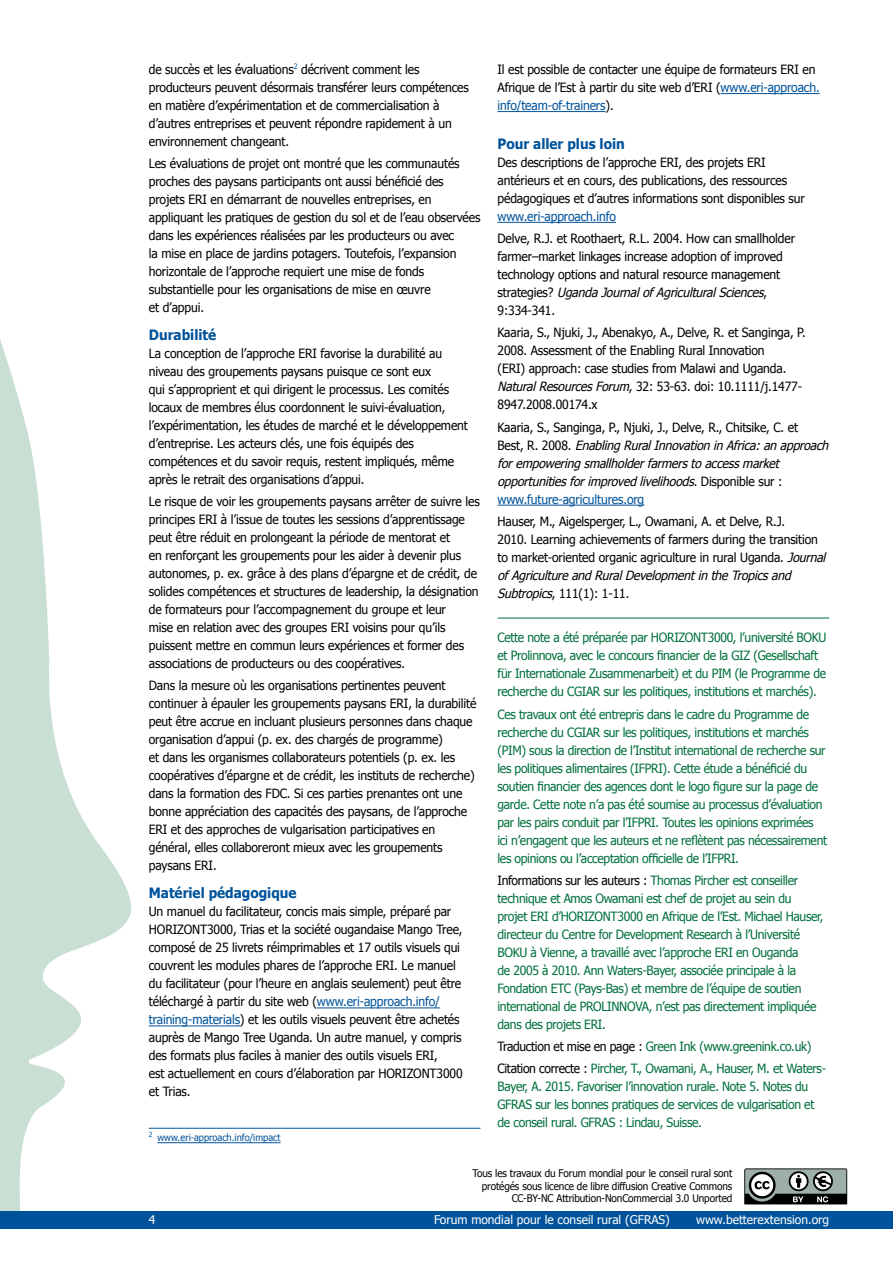
<style>
.page{position:relative;width:893px;height:1263px;background:#fff}
.page>*{position:absolute;margin:0;border:0;box-sizing:border-box;transform-origin:0 0}
._06_tussenkop_1_head{font:700 14.25px "Tahoma";color:#00539b;scale:.95 1}
._05_platte_tekst_bod{font:12.75px/18px "Tahoma";letter-spacing:-.01em;color:#000;scale:.95 1}
._05_platte_tekst_bod-2{font:12.75px/18px "Tahoma";letter-spacing:-.025em;color:#00703c;scale:.95 1}
.Bibliography{font:12.75px/18px "Tahoma";letter-spacing:-.01em;color:#000;scale:.95 1}
._05_platte_tekst_bod-3{font:italic 12.75px/18px "Tahoma";color:#000;scale:.95 1}
.t1{font:12px "Tahoma";color:#fff}
.t2{font:10.5px/12.6px "Tahoma";letter-spacing:-.01em;color:#000;text-align:right;scale:.95 1}
.footnote{font:9.75px "Tahoma";color:#00539b;scale:.95 1}
.s1{color:#00539b}
.s2{font-style:italic}
.s3{font-style:normal}
.s4{font-style:normal;color:#00539b}
.s5{color:#000}
</style>
<div class="page">
<svg style="left:0;top:339px;width:135px;height:873px"></svg>
<div style="left:0;top:1212px;width:893px;height:17px;background:#00539b"></div>
<svg style="left:744px;top:1168px;width:103px;height:36px;background:#6e7473"></svg>
<hr style="left:317px;top:1007px;width:123px;height:1px;background:#00539b">
<hr style="left:149px;top:1025px;width:91px;height:1px;background:#00539b">
<hr style="left:497px;top:618px;width:332px;height:1px;background:#00703c">
<hr style="left:721px;top:93px;width:99px;height:1px;background:#00539b">
<hr style="left:497px;top:111px;width:108px;height:1px;background:#00539b">
<hr style="left:497px;top:222px;width:119px;height:1px;background:#00539b">
<hr style="left:497px;top:505px;width:147px;height:1px;background:#00539b">
<hr style="left:149px;top:1128px;width:331px;height:1px;background:#00539b">
<hr style="left:157px;top:1142px;width:124px;height:1px;background:#00539b">
<p class="_05_platte_tekst_bod" style="left:149px;top:59px;width:338px">de succès et les évaluations<sup>2</sup> décrivent comment les producteurs peuvent désormais transférer leurs compétences en matière d’expérimentation et de commercialisation à d’autres entreprises et peuvent répondre rapidement à un environnement changeant.</p>
<p class="_05_platte_tekst_bod" style="left:149px;top:154px;width:351px">Les évaluations de projet ont montré que les communautés proches des paysans participants ont aussi bénéficié des projets ERI en démarrant de nouvelles entreprises, en appliquant les pratiques de gestion du sol et de l’eau observées dans les expériences réalisées par les producteurs ou avec<br>la mise en place de jardins potagers. Toutefois, l’expansion horizontale de l’approche requiert une mise de fonds substantielle pour les organisations de mise en œuvre<br>et d’appui.</p>
<p class="_06_tussenkop_1_head" style="left:149px;top:325px;width:72px">Durabilité</p>
<p class="_05_platte_tekst_bod" style="left:149px;top:344px;width:337px">La conception de l’approche ERI favorise la durabilité au niveau des groupements paysans puisque ce sont eux<br>qui s’approprient et qui dirigent le processus. Les comités locaux de membres élus coordonnent le suivi-évaluation, l’expérimentation, les études de marché et le développement d’entreprise. Les acteurs clés, une fois équipés des compétences et du savoir requis, restent impliqués, même après le retrait des organisations d’appui.</p>
<p class="_05_platte_tekst_bod" style="left:149px;top:492px;width:350px">Le risque de voir les groupements paysans arrêter de suivre les principes ERI à l’issue de toutes les sessions d’apprentissage peut être réduit en prolongeant la période de mentorat et<br>en renforçant les groupements pour les aider à devenir plus autonomes, p. ex. grâce à des plans d’épargne et de crédit, de solides compétences et structures de leadership, la désignation de formateurs pour l’accompagnement du groupe et leur<br>mise en relation avec des groupes ERI voisins pour qu’ils puissent mettre en commun leurs expériences et former des associations de producteurs ou des coopératives.</p>
<p class="_05_platte_tekst_bod" style="left:149px;top:676px;width:346px">Dans la mesure où les organisations pertinentes peuvent continuer à épauler les groupements paysans ERI, la durabilité peut être accrue en incluant plusieurs personnes dans chaque organisation d’appui (p. ex. des chargés de programme)<br>et dans les organismes collaborateurs potentiels (p. ex. les coopératives d’épargne et de crédit, les instituts de recherche) dans la formation des FDC. Si ces parties prenantes ont une bonne appréciation des capacités des paysans, de l’approche ERI et des approches de vulgarisation participatives en général, elles collaboreront mieux avec les groupements paysans ERI.</p>
<p class="_06_tussenkop_1_head" style="left:149px;top:883px;width:157px">Matériel pédagogique</p>
<p class="Bibliography" style="left:149px;top:902px;width:332px">Un manuel du facilitateur, concis mais simple, préparé par HORIZONT3000, Trias et la société ougandaise Mango Tree, composé de 25 livrets réimprimables et 17 outils visuels qui couvrent les modules phares de l’approche ERI. Le manuel du facilitateur (pour l’heure en anglais seulement) peut être téléchargé à partir du site web (<span class="s1">www.eri-approach.info/ training-materials</span>) et les outils visuels peuvent être achetés auprès de Mango Tree Uganda. Un autre manuel, y compris des formats plus faciles à manier des outils visuels ERI,<br>est actuellement en cours d’élaboration par HORIZONT3000 et Trias.</p>
<p class="footnote" style="left:149px;top:1131px;width:140px"><sup>2</sup> www.eri-approach.info/impact</p>
<p class="Bibliography" style="left:497px;top:60px;width:341px">Il est possible de contacter une équipe de formateurs ERI en<br>Afrique de l’Est à partir du site web d’ERI (<span class="s1">www.eri-approach. info/team-of-trainers</span>).</p>
<p class="_06_tussenkop_1_head" style="left:497px;top:134px;width:136px">Pour aller plus loin</p>
<p class="_05_platte_tekst_bod" style="left:497px;top:153px;width:325px">Des descriptions de l’approche ERI, des projets ERI antérieurs et en cours, des publications, des ressources pédagogiques et d’autres informations sont disponibles sur <span class="s1">www.eri-approach.info</span></p>
<p class="_05_platte_tekst_bod" style="left:497px;top:229px;width:315px">Delve, R.J. et Roothaert, R.L. 2004. How can smallholder farmer–market linkages increase adoption of improved technology options and natural resource management<br>s t r a t e g i e s ? <span class="s2">UgandaJournalofAgriculturalSciences</span>, 9:334-341.</p>
<p class="_05_platte_tekst_bod" style="left:497px;top:323px;width:326px">Kaaria, S., Njuki, J., Abenakyo, A., Delve, R. et Sanginga, P.<br>2008. Assessment of the Enabling Rural Innovation<br>(ERI) approach: case studies from Malawi and Uganda.<br><span class="s2">NaturalResourcesForum</span>, 32: 53-63. doi: 10.1111/j.1477- 8947.2008.00174.x</p>
<p class="_05_platte_tekst_bod-3" style="left:497px;top:417px;width:354px"><span class="s3">Kaaria, S., Sanginga, P., Njuki, J., Delve, R., Chitsike, C. et<br>B e s t , R . 2 0 0 8 .</span> EnablingRuralInnovationinAfrica:anapproach forempoweringsmallholderfarmerstoaccessmarket opportunitiesforimprovedlivelihoods<span class="s3">. D i s p o n i b l e s u r : </span><span class="s4">www.future-agricultures.org</span></p>
<p class="_05_platte_tekst_bod" style="left:497px;top:512px;width:351px">Hauser, M., Aigelsperger, L., Owamani, A. et Delve, R.J.<br>2010. Learning achievements of farmers during the transition to market-oriented organic agriculture in rural Uganda. <span class="s2">Journal ofAgricultureandRuralDevelopmentintheTropicsand Subtropics</span>, 111(1): 1-11.</p>
<p class="_05_platte_tekst_bod-2" style="left:497px;top:628px;width:348px">Cette note a été préparée par HORIZONT3000, l’université BOKU et Prolinnova, avec le concours financier de la GIZ (Gesellschaft für Internationale Zusammenarbeit) et du PIM (le Programme de recherche du CGIAR sur les politiques, institutions et marchés).</p>
<p class="_05_platte_tekst_bod-2" style="left:497px;top:704px;width:348px">Ces travaux ont été entrepris dans le cadre du Programme de recherche du CGIAR sur les politiques, institutions et marchés (PIM) sous la direction de l’Institut international de recherche sur les politiques alimentaires (IFPRI). Cette étude a bénéficié du soutien financier des agences dont le logo figure sur la page de garde. Cette note n’a pas été soumise au processus d’évaluation par les pairs conduit par l’IFPRI. Toutes les opinions exprimées ici n’engagent que les auteurs et ne reflètent pas nécessairement les opinions ou l’acceptation officielle de l’IFPRI.</p>
<p class="_05_platte_tekst_bod-2" style="left:497px;top:871px;width:344px"><span class="s5">Informations sur les auteurs :</span> Thomas Pircher est conseiller technique et Amos Owamani est chef de projet au sein du projet ERI d’HORIZONT3000 en Afrique de l’Est. Michael Hauser, directeur du Centre for Development Research à l’Université BOKU à Vienne, a travaillé avec l’approche ERI en Ouganda<br>de 2005 à 2010. Ann Waters-Bayer, associée principale à la Fondation ETC (Pays-Bas) et membre de l’équipe de soutien international de PROLINNOVA, n’est pas directement impliquée dans des projets ERI.</p>
<p class="_05_platte_tekst_bod-2" style="left:497px;top:1037px;width:332px"><span class="s5">Traduction et mise en page :</span> Green Ink (www.greenink.co.uk)</p>
<p class="_05_platte_tekst_bod-2" style="left:497px;top:1059px;width:347px"><span class="s5">Citation correcte :</span> Pircher, T., Owamani, A., Hauser, M. et Waters-Bayer, A. 2015. Favoriser l’innovation rurale. Note 5. Notes du GFRAS sur les bonnes pratiques de services de vulgarisation et de conseil rural. GFRAS : Lindau, Suisse.</p>
<p class="t2" style="left:472px;top:1166px;width:275px">Tous les travaux du Forum mondial pour le conseil rural sont protégés sous licence de libre diffusion Creative Commons<br>CC-BY-NC Attribution-NonCommercial 3.0 Unported</p>
<p class="t1" style="left:149px;top:1211px;width:8px">4</p>
<p class="t1" style="left:434px;top:1211px;width:237px">Forum mondial pour le conseil rural (GFRAS)</p>
<p class="t1" style="left:696px;top:1211px;width:135px">www.betterextension.org</p>
</div>
